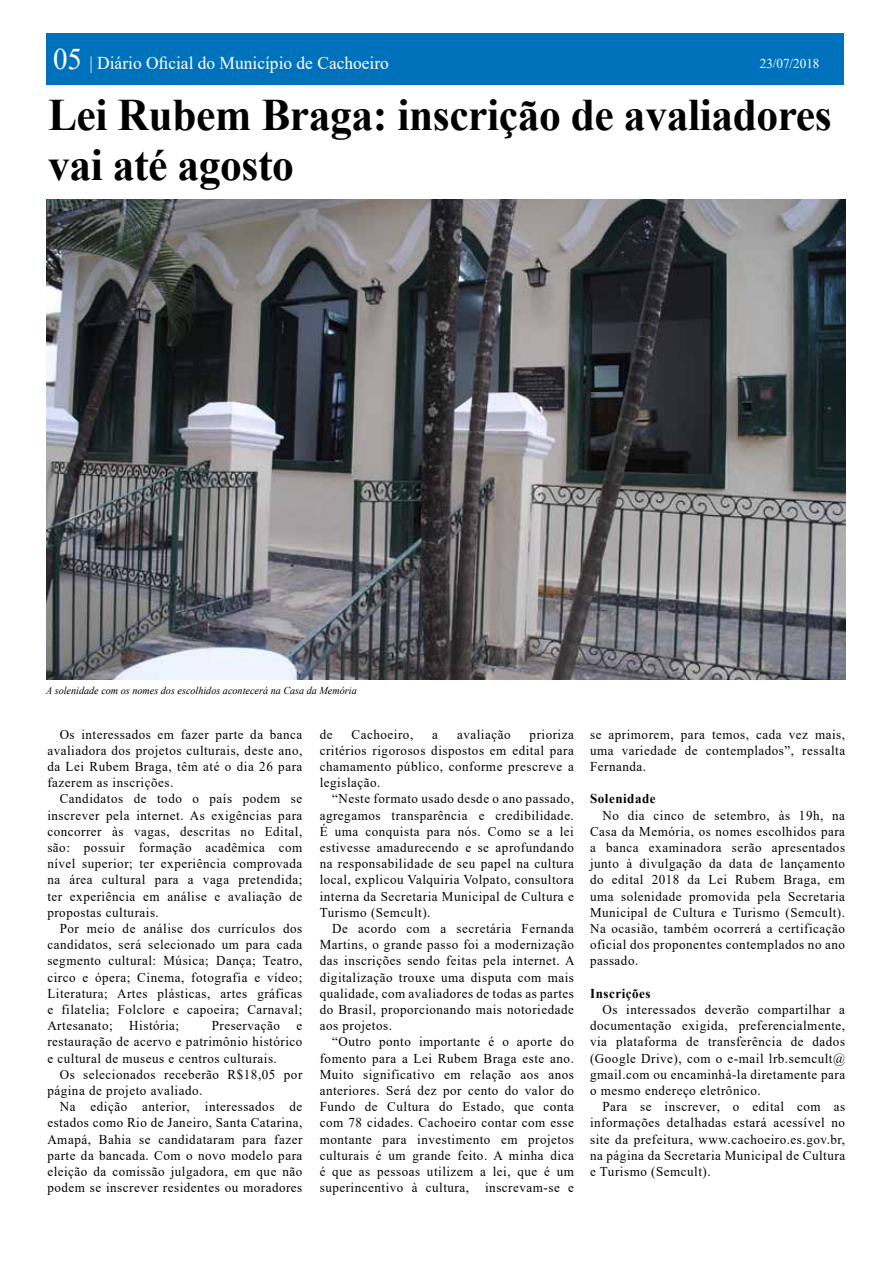
<style>
.page{position:relative;width:893px;height:1263px;background:#fff}
.page>*{position:absolute;margin:0;border:0;box-sizing:border-box;transform-origin:0 0}
.t1{font:700 45px/49.5px "Times New Roman";letter-spacing:-.01em;color:#000}
.t2{font:18px "Times New Roman";color:#fff}
.t3{font:13.5px/16.2px "Times New Roman";letter-spacing:.04em;color:#000;text-align:justify}
.t4{font:700 13.5px "Times New Roman";letter-spacing:.04em;color:#000}
.t5{font:13.5px "Times New Roman";color:#fff}
.t6{font:italic 10.5px "Times New Roman";color:#000}
.s1{font-size:30px}
</style>
<div class="page">
<div style="left:46px;top:34px;width:798px;height:51px;background:#0072bc"></div>
<img style="left:46px;top:200px;width:799px;height:479px">
<h2 class="t2" style="left:53px;top:50px;width:337px"><span class="s1">05</span> | Diário Oficial do Município de Cachoeiro</h2>
<p class="t5" style="left:760px;top:54px;width:61px">23/07/2018</p>
<h1 class="t1" style="left:48px;top:89px;width:785px">Lei Rubem Braga: inscrição de avaliadores vai até agosto</h1>
<p class="t6" style="left:46px;top:683px;width:312px">A solenidade com os nomes dos escolhidos acontecerá na Casa da Memória</p>
<p class="t3" style="left:47px;top:725px;width:256px;text-indent:12px">Os interessados em fazer parte da banca avaliadora dos projetos culturais, deste ano, da Lei Rubem Braga, têm até o dia 26 para fazerem as inscrições.</p>
<p class="t3" style="left:47px;top:790px;width:256px;text-indent:12px">Candidatos de todo o país podem se inscrever pela internet. As exigências para concorrer às vagas, descritas no Edital, são: possuir formação acadêmica com nível superior; ter experiência comprovada na área cultural para a vaga pretendida; ter experiência em análise e avaliação de propostas culturais.</p>
<p class="t3" style="left:47px;top:920px;width:257px;text-indent:12px">Por meio de análise dos currículos dos candidatos, será selecionado um para cada segmento cultural: Música; Dança; Teatro, circo e ópera; Cinema, fotografia e vídeo; Literatura; Artes plásticas, artes gráficas e filatelia; Folclore e capoeira; Carnaval; Artesanato; História;</p>
<p class="t3" style="left:320px;top:725px;width:256px;text-indent:210px">prioriza critérios rigorosos dispostos em edital para chamamento público, conforme prescreve a legislação.</p>
<p class="t3" style="left:320px;top:790px;width:256px;text-indent:12px">“Neste formato usado desde o ano passado, agregamos transparência e credibilidade.<br>É uma conquista para nós. Como se a lei estivesse amadurecendo e se aprofundando na responsabilidade de seu papel na cultura local, explicou Valquiria Volpato, consultora interna da Secretaria Municipal de Cultura e Turismo (Semcult).</p>
<p class="t3" style="left:320px;top:920px;width:256px;text-indent:12px">De acordo com a secretária Fernanda Martins, o grande passo foi a modernização das inscrições sendo feitas pela internet. A digitalização trouxe uma disputa com mais qualidade, com avaliadores de todas as partes do Brasil, proporcionando mais notoriedade aos projetos.</p>
<p class="t3" style="left:320px;top:1033px;width:256px;text-indent:12px">“Outro ponto importante é o aporte do fomento para a Lei Rubem Braga este ano.<br>Muito significativo em relação aos anos anteriores. Será dez por cento do valor do Fundo de Cultura do Estado, que conta com 78 cidades. Cachoeiro contar com esse montante para investimento em projetos culturais é um grande feito. A minha dica é que as pessoas utilizem a lei, que é um superincentivo à cultura, inscrevam-se e</p>
<p class="t3" style="left:320px;top:725px;width:14px">de</p>
<p class="t3" style="left:352px;top:725px;width:63px">Cachoeiro,</p>
<p class="t3" style="left:432px;top:725px;width:7px">a</p>
<p class="t3" style="left:457px;top:725px;width:55px">avaliação</p>
<p class="t3" style="left:47px;top:1017px;width:256px;text-indent:164px">Preservação e restauração de acervo e patrimônio histórico e cultural de museus e centros culturais.</p>
<p class="t3" style="left:47px;top:1066px;width:256px;text-indent:12px">Os selecionados receberão R$18,05 por página de projeto avaliado.</p>
<p class="t3" style="left:47px;top:1098px;width:257px;text-indent:12px">Na edição anterior, interessados de estados como Rio de Janeiro, Santa Catarina, Amapá, Bahia se candidataram para fazer parte da bancada. Com o novo modelo para eleição da comissão julgadora, em que não podem se inscrever residentes ou moradores</p>
<p class="t3" style="left:590px;top:725px;width:257px">se aprimorem, para temos, cada vez mais, uma variedade de contemplados”, ressalta Fernanda.</p>
<p class="t4" style="left:590px;top:789px;width:67px">Solenidade</p>
<p class="t3" style="left:590px;top:806px;width:257px;text-indent:12px">No dia cinco de setembro, às 19h, na Casa da Memória, os nomes escolhidos para a banca examinadora serão apresentados junto à divulgação da data de lançamento do edital 2018 da Lei Rubem Braga, em uma solenidade promovida pela Secretaria Municipal de Cultura e Turismo (Semcult).<br>Na ocasião, também ocorrerá a certificação oficial dos proponentes contemplados no ano passado.</p>
<p class="t4" style="left:590px;top:983px;width:62px">Inscrições</p>
<p class="t3" style="left:590px;top:1001px;width:257px;text-indent:12px">Os interessados deverão compartilhar a documentação exigida, preferencialmente, via plataforma de transferência de dados (Google Drive), com o e-mail lrb.semcult@ gmail.com ou encaminhá-la diretamente para o mesmo endereço eletrônico.</p>
<p class="t3" style="left:590px;top:1098px;width:257px;text-indent:12px">Para se inscrever, o edital com as informações detalhadas estará acessível no site da prefeitura, www.cachoeiro.es.gov.br, na página da Secretaria Municipal de Cultura e Turismo (Semcult).</p>
</div>
